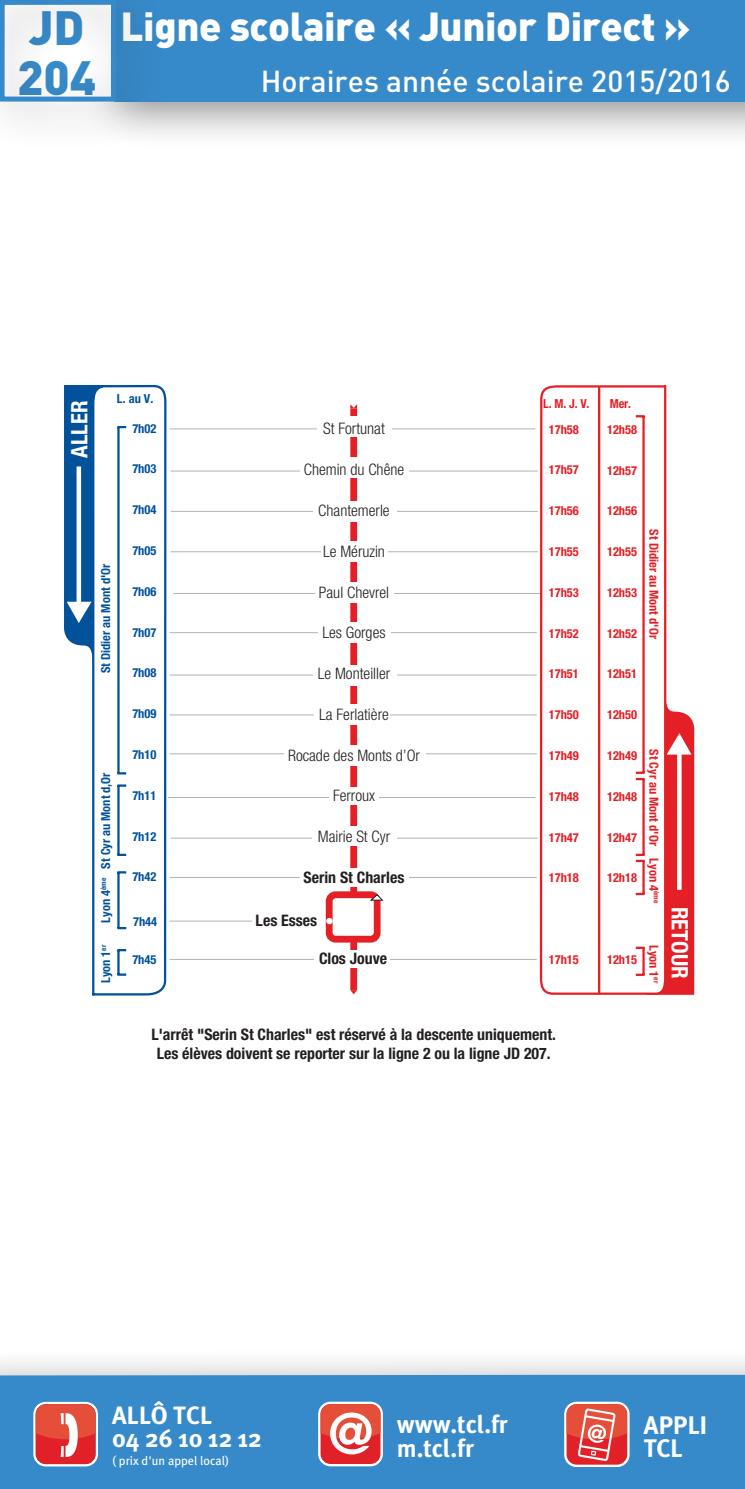
<style>
.page{position:relative;width:745px;height:1489px;background:#fff}
.page>*{position:absolute;margin:0;border:0;box-sizing:border-box;transform-origin:0 0}
.t1{font:900 47.5px "DIN";color:#378ac9}
.t2{font:900 40px "DIN";letter-spacing:-.01em;color:#fff}
.t3{font:500 30px "DIN";color:#fff}
.t4{font:700 25.25px/23.8px "Meta Plus";letter-spacing:-.005em;color:#fff}
.t5{font:700 25px/23.2px "Meta Plus";color:#fff}
.t6{font:700 condensed 22.75px "Helvetica Neue LT Com";color:#fff}
.t7{font:700 condensed 15.75px/19px "Helvetica Neue LT Com";color:#231f20;text-align:center}
.t8{font:300 condensed 15.75px "Helvetica Neue LT Com";color:#231f20}
.t9{font:700 condensed 12.5px "Helvetica Neue LT Com";color:#e41f25}
.t10{font:700 condensed 12.5px "Helvetica Neue LT Com";color:#01529a}
.t11{font:12.5px "Meta Plus";color:#fff}
.s1{font-size:47.5px;color:#378ac9}
</style>
<div class="page">
<div style="left:85px;top:0;width:659px;height:150px;background:#231f20;opacity:.5"></div>
<div style="left:113px;top:0;width:631px;height:102px;background:#378ac9"></div>
<div style="left:0;top:1346px;width:744px;height:142px;background:#231f20;opacity:.5"></div>
<div style="left:0;top:1374px;width:744px;height:114px;background:#378ac9"></div>
<svg style="left:33px;top:1401px;width:65px;height:65px"></svg>
<svg style="left:318px;top:1401px;width:64px;height:65px"></svg>
<div style="left:320px;top:1403px;width:60px;height:60px;background:#e12127;border-radius:10px"></div>
<svg style="left:320px;top:1403px;width:60px;height:51px"></svg>
<svg style="left:563px;top:1401px;width:66px;height:65px"></svg>
<div style="left:566px;top:1403px;width:60px;height:61px;background:#e12127;border-radius:10px"></div>
<svg style="left:566px;top:1403px;width:60px;height:57px"></svg>
<div style="left:350px;top:408px;width:7px;height:581px;background:#e41f25"></div>
<div style="left:329px;top:894px;width:48px;height:45px;background:#fff;border-radius:6px"></div>
<div style="left:325px;top:891px;width:55px;height:51px;border:7px solid #e41f25;border-radius:6px"></div>
<hr style="left:170px;top:470px;width:367px;height:1px;background:#b2b3b7">
<hr style="left:169px;top:428px;width:366px;height:1px;background:#b2b3b7">
<hr style="left:170px;top:511px;width:367px;height:1px;background:#b2b3b7">
<hr style="left:170px;top:551px;width:367px;height:1px;background:#b2b3b7">
<hr style="left:173px;top:593px;width:367px;height:1px;background:#b2b3b7">
<hr style="left:169px;top:632px;width:367px;height:1px;background:#b2b3b7">
<hr style="left:169px;top:674px;width:367px;height:1px;background:#b2b3b7">
<hr style="left:169px;top:714px;width:367px;height:1px;background:#b2b3b7">
<hr style="left:169px;top:753px;width:367px;height:1px;background:#b2b3b7">
<hr style="left:168px;top:797px;width:367px;height:1px;background:#b2b3b7">
<hr style="left:170px;top:837px;width:367px;height:1px;background:#b2b3b7">
<hr style="left:169px;top:877px;width:367px;height:1px;background:#b2b3b7">
<hr style="left:169px;top:920px;width:106px;height:1px;background:#b2b3b7">
<hr style="left:169px;top:958px;width:367px;height:1px;background:#b2b3b7">
<div style="left:300px;top:457px;width:108px;height:21px;background:#fff"></div>
<div style="left:317px;top:415px;width:75px;height:21px;background:#fff"></div>
<div style="left:313px;top:501px;width:83px;height:21px;background:#fff"></div>
<div style="left:321px;top:541px;width:66px;height:21px;background:#fff"></div>
<div style="left:314px;top:582px;width:79px;height:20px;background:#fff"></div>
<div style="left:318px;top:622px;width:72px;height:21px;background:#fff"></div>
<div style="left:313px;top:664px;width:83px;height:21px;background:#fff"></div>
<div style="left:314px;top:704px;width:76px;height:21px;background:#fff"></div>
<div style="left:284px;top:745px;width:142px;height:20px;background:#fff"></div>
<div style="left:329px;top:787px;width:49px;height:18px;background:#fff"></div>
<div style="left:312px;top:826px;width:84px;height:19px;background:#fff"></div>
<div style="left:300px;top:868px;width:108px;height:18px;background:#fff"></div>
<div style="left:252px;top:909px;width:69px;height:24px;background:#fff"></div>
<div style="left:314px;top:950px;width:76px;height:18px;background:#fff"></div>
<svg style="left:92px;top:384px;width:75px;height:612px"></svg>
<svg style="left:539px;top:385px;width:128px;height:610px"></svg>
<svg style="left:64px;top:385px;width:101px;height:609px"></svg>
<hr style="left:642px;top:416px;width:2px;height:356px;background:#e41f25">
<svg style="left:635px;top:415px;width:9px;height:2px"></svg>
<svg style="left:635px;top:689px;width:58px;height:305px"></svg>
<hr style="left:597px;top:386px;width:3px;height:608px;background:#e41f25">
<svg style="left:350px;top:990px;width:7px;height:4px"></svg>
<svg style="left:350px;top:404px;width:7px;height:4px"></svg>
<svg style="left:369px;top:893px;width:14px;height:7px"></svg>
<svg style="left:326px;top:917px;width:6px;height:7px"></svg>
<div style="left:0;top:0;width:165px;height:150px;background:#231f20;opacity:.5"></div>
<div style="left:0;top:0;width:116px;height:102px;border:5px solid #378ac9"></div>
<h2 class="t2" style="left:29px;top:-1px;width:662px"><span class="s1">JD</span> Ligne scolaire « Junior Direct »</h2>
<h1 class="t1" style="left:17px;top:46px;width:81px">204</h1>
<h3 class="t3" style="left:260px;top:62px;width:471px">Horaires année scolaire 2015/2016</h3>
<h3 class="t6" style="left:66px;top:458px;width:59px;rotate:-90deg">ALLER</h3>
<p class="t10" style="left:117px;top:391px;width:38px">L. au V.</p>
<p class="t10" style="left:98px;top:673px;width:111px;rotate:-90deg">St Didier au Mont d'Or</p>
<p class="t10" style="left:98px;top:868px;width:98px;rotate:-90deg">St Cyr au Mont d,Or</p>
<p class="t10" style="left:98px;top:922px;width:46px;rotate:-90deg">Lyon 4<sup>ème</sup></p>
<p class="t10" style="left:98px;top:983px;width:40px;rotate:-90deg">Lyon 1<sup>er</sup></p>
<p class="t10" style="left:132px;top:420px;width:26px">7h02</p>
<p class="t10" style="left:132px;top:461px;width:26px">7h03</p>
<p class="t10" style="left:132px;top:502px;width:26px">7h04</p>
<p class="t10" style="left:132px;top:543px;width:26px">7h05</p>
<p class="t10" style="left:132px;top:584px;width:26px">7h06</p>
<p class="t10" style="left:132px;top:624px;width:26px">7h07</p>
<p class="t10" style="left:132px;top:665px;width:26px">7h08</p>
<p class="t10" style="left:132px;top:706px;width:26px">7h09</p>
<p class="t10" style="left:132px;top:747px;width:26px">7h10</p>
<p class="t10" style="left:132px;top:787px;width:26px">7h11</p>
<p class="t10" style="left:132px;top:828px;width:26px">7h12</p>
<p class="t10" style="left:132px;top:869px;width:26px">7h42</p>
<p class="t8" style="left:323px;top:420px;width:63px">St Fortunat</p>
<p class="t8" style="left:303px;top:460px;width:102px">Chemin du Chêne</p>
<p class="t8" style="left:318px;top:501px;width:73px">Chantemerle</p>
<p class="t8" style="left:323px;top:542px;width:63px">Le Méruzin</p>
<p class="t8" style="left:319px;top:583px;width:72px">Paul Chevrel</p>
<p class="t8" style="left:322px;top:623px;width:65px">Les Gorges</p>
<p class="t8" style="left:317px;top:664px;width:74px">Le Monteiller</p>
<p class="t8" style="left:319px;top:705px;width:71px">La Ferlatière</p>
<p class="t8" style="left:288px;top:746px;width:133px">Rocade des Monts d’Or</p>
<p class="t8" style="left:333px;top:786px;width:43px">Ferroux</p>
<p class="t8" style="left:318px;top:827px;width:74px">Mairie St Cyr</p>
<p class="t7" style="left:303px;top:867px;width:102px">Serin St Charles</p>
<p class="t10" style="left:133px;top:914px;width:26px">7h44</p>
<p class="t7" style="left:255px;top:911px;width:63px">Les Esses</p>
<p class="t10" style="left:132px;top:952px;width:26px">7h45</p>
<p class="t7" style="left:319px;top:949px;width:70px">Clos Jouve</p>
<p class="t9" style="left:543px;top:396px;width:48px">L. M. J. V.</p>
<p class="t9" style="left:609px;top:396px;width:23px">Mer.</p>
<p class="t9" style="left:548px;top:422px;width:32px">17h58</p>
<p class="t9" style="left:548px;top:462px;width:32px">17h57</p>
<p class="t9" style="left:548px;top:503px;width:32px">17h56</p>
<p class="t9" style="left:548px;top:544px;width:32px">17h55</p>
<p class="t9" style="left:548px;top:585px;width:32px">17h53</p>
<p class="t9" style="left:548px;top:625px;width:32px">17h52</p>
<p class="t9" style="left:548px;top:666px;width:32px">17h51</p>
<p class="t9" style="left:548px;top:707px;width:32px">17h50</p>
<p class="t9" style="left:548px;top:748px;width:32px">17h49</p>
<p class="t9" style="left:548px;top:788px;width:32px">17h48</p>
<p class="t9" style="left:548px;top:829px;width:32px">17h47</p>
<p class="t9" style="left:548px;top:870px;width:32px">17h18</p>
<p class="t9" style="left:606px;top:422px;width:32px">12h58</p>
<p class="t9" style="left:606px;top:462px;width:32px">12h57</p>
<p class="t9" style="left:606px;top:503px;width:32px">12h56</p>
<p class="t9" style="left:606px;top:544px;width:32px">12h55</p>
<p class="t9" style="left:606px;top:585px;width:32px">12h53</p>
<p class="t9" style="left:606px;top:625px;width:32px">12h52</p>
<p class="t9" style="left:606px;top:666px;width:32px">12h51</p>
<p class="t9" style="left:606px;top:707px;width:32px">12h50</p>
<p class="t9" style="left:606px;top:748px;width:32px">12h49</p>
<p class="t9" style="left:606px;top:788px;width:32px">12h48</p>
<p class="t9" style="left:606px;top:829px;width:32px">12h47</p>
<p class="t9" style="left:606px;top:870px;width:32px">12h18</p>
<p class="t9" style="left:661px;top:529px;width:111px;rotate:90deg">St Didier au Mont d'Or</p>
<p class="t9" style="left:661px;top:749px;width:155px;rotate:90deg">St Cyr au Mont d'Or Lyon 4<sup>ème</sup></p>
<p class="t9" style="left:548px;top:951px;width:32px">17h15</p>
<p class="t9" style="left:606px;top:952px;width:32px">12h15</p>
<p class="t9" style="left:661px;top:944px;width:40px;rotate:90deg">Lyon 1<sup>er</sup></p>
<h3 class="t6" style="left:693px;top:906px;width:73px;rotate:90deg">RETOUR</h3>
<p class="t7" style="left:151px;top:1025px;width:405px">L'arrêt "Serin St Charles" est réservé à la descente uniquement.<br>Les élèves doivent se reporter sur la ligne 2 ou la ligne JD 207.</p>
<h3 class="t5" style="left:112px;top:1403px;width:151px">ALLÔ TCL<br>04 26 10 12 12</h3>
<p class="t11" style="left:112px;top:1453px;width:119px">( prix d'un appel local)</p>
<h3 class="t5" style="left:396px;top:1412px;width:112px">www.tcl.fr m.tcl.fr</h3>
<h3 class="t4" style="left:643px;top:1412px;width:65px">APPLI<br>TCL</h3>
</div>
